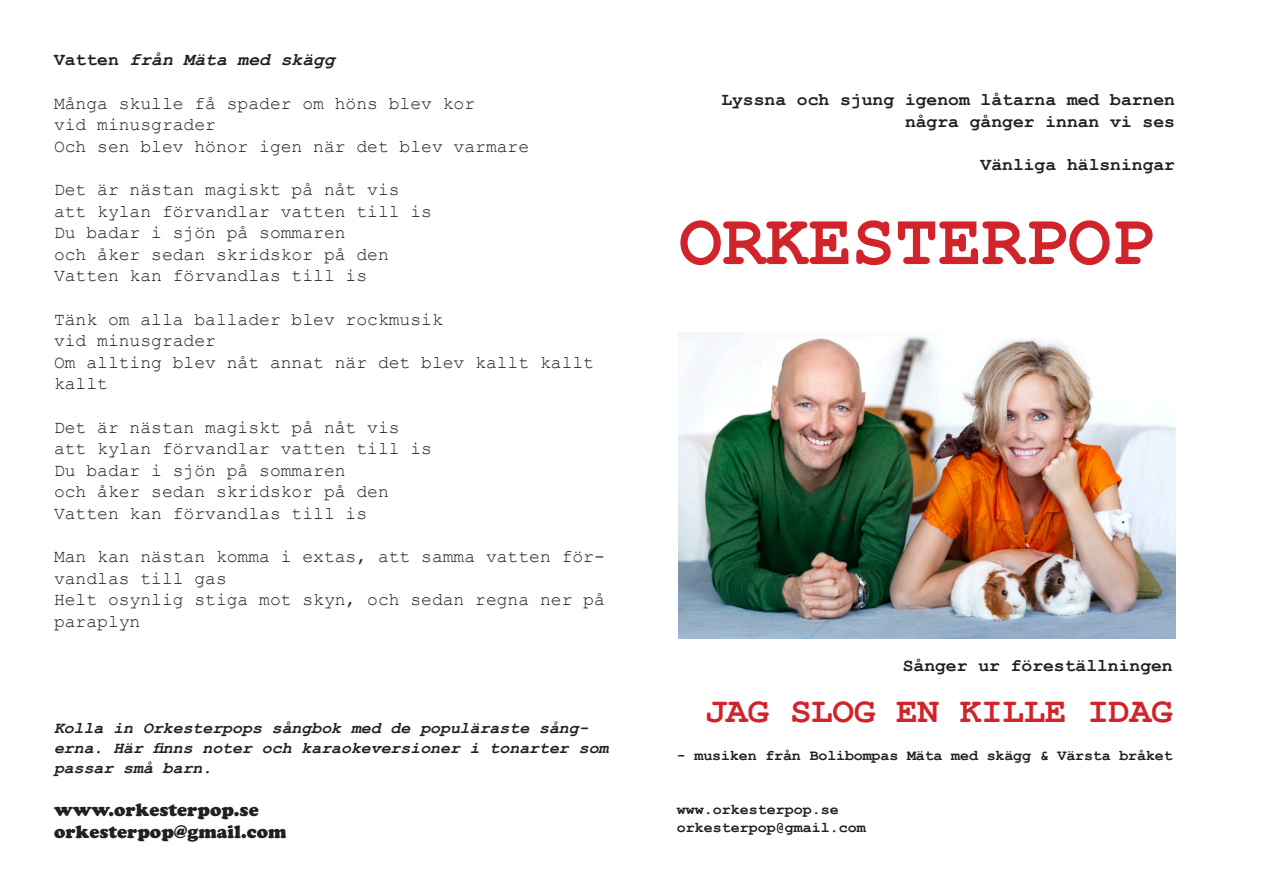
<style>
.page{position:relative;width:1263px;height:893px;background:#fff}
.page>*{position:absolute;margin:0;border:0;box-sizing:border-box;transform-origin:0 0}
.t1{font:700 72px "Courier New";color:#d1232a}
.t2{font:700 36px "Courier New";letter-spacing:-.01em;color:#d1232a}
.t3{font:18px/21.6px "Courier New";color:#231f20}
.t4{font:700 18px/21.6px "Courier New";color:#231f20;text-align:right}
.t5{font:18px "Cooper Black Std";color:#231f20}
.t6{font:italic 700 18px "Courier New";color:#231f20}
.t7{font:italic 700 16.5px/19.8px "Courier New";color:#231f20}
.t8{font:700 15px "Courier New";letter-spacing:-.01em;color:#231f20}
.s1{font-style:normal}
</style>
<div class="page">
<img style="left:679px;top:332px;width:496px;height:306px">
<p class="t6" style="left:54px;top:47px;width:282px"><span class="s1">Vatten</span> från Mäta med skägg</p>
<p class="t3" style="left:54px;top:92px;width:423px">Många skulle få spader om höns blev kor</p>
<p class="t3" style="left:54px;top:113px;width:163px">vid minusgrader</p>
<p class="t3" style="left:54px;top:135px;width:477px">Och sen blev hönor igen när det blev varmare</p>
<p class="t3" style="left:54px;top:178px;width:347px">Det är nästan magiskt på nåt vis</p>
<p class="t3" style="left:54px;top:200px;width:380px">att kylan förvandlar vatten till is</p>
<p class="t3" style="left:54px;top:221px;width:293px">Du badar i sjön på sommaren</p>
<p class="t3" style="left:54px;top:243px;width:336px">och åker sedan skridskor på den</p>
<p class="t3" style="left:54px;top:264px;width:315px">Vatten kan förvandlas till is</p>
<p class="t3" style="left:54px;top:308px;width:390px">Tänk om alla ballader blev rockmusik</p>
<p class="t3" style="left:54px;top:329px;width:163px">vid minusgrader</p>
<p class="t3" style="left:54px;top:351px;width:542px">Om allting blev nåt annat när det blev kallt kallt kallt</p>
<p class="t3" style="left:54px;top:416px;width:347px">Det är nästan magiskt på nåt vis</p>
<p class="t3" style="left:54px;top:437px;width:380px">att kylan förvandlar vatten till is</p>
<p class="t3" style="left:54px;top:459px;width:293px">Du badar i sjön på sommaren</p>
<p class="t3" style="left:54px;top:480px;width:336px">och åker sedan skridskor på den</p>
<p class="t3" style="left:54px;top:502px;width:315px">Vatten kan förvandlas till is</p>
<p class="t3" style="left:54px;top:545px;width:552px">Man kan nästan komma i extas, att samma vatten för&shy;vandlas till gas</p>
<p class="t3" style="left:54px;top:588px;width:552px">Helt osynlig stiga mot skyn, och sedan regna ner på paraplyn</p>
<p class="t7" style="left:54px;top:718px;width:556px">Kolla in Orkesterpops sångbok med de populäraste sång&shy;erna. Här finns noter och karaokeversioner i tonarter som passar små barn.</p>
<p class="t5" style="left:54px;top:799px;width:206px">www.orkesterpop.se</p>
<p class="t5" style="left:54px;top:820px;width:234px">orkesterpop@gmail.com</p>
<p class="t4" style="left:721px;top:88px;width:455px">Lyssna och sjung igenom låtarna med barnen några gånger innan vi ses</p>
<p class="t4" style="left:981px;top:153px;width:196px">Vänliga hälsningar</p>
<p class="t1" style="left:679px;top:197px;width:477px">ORKESTERPOP</p>
<p class="t4" style="left:903px;top:653px;width:272px">Sånger ur föreställningen</p>
<p class="t2" style="left:705px;top:688px;width:469px">JAG SLOG EN KILLE IDAG</p>
<p class="t8" style="left:677px;top:746px;width:497px">- musiken från Bolibompas Mäta med skägg &amp; Värsta bråket</p>
<p class="t8" style="left:677px;top:799px;width:163px">www.orkesterpop.se</p>
<p class="t8" style="left:677px;top:817px;width:190px">orkesterpop@gmail.com</p>
</div>
